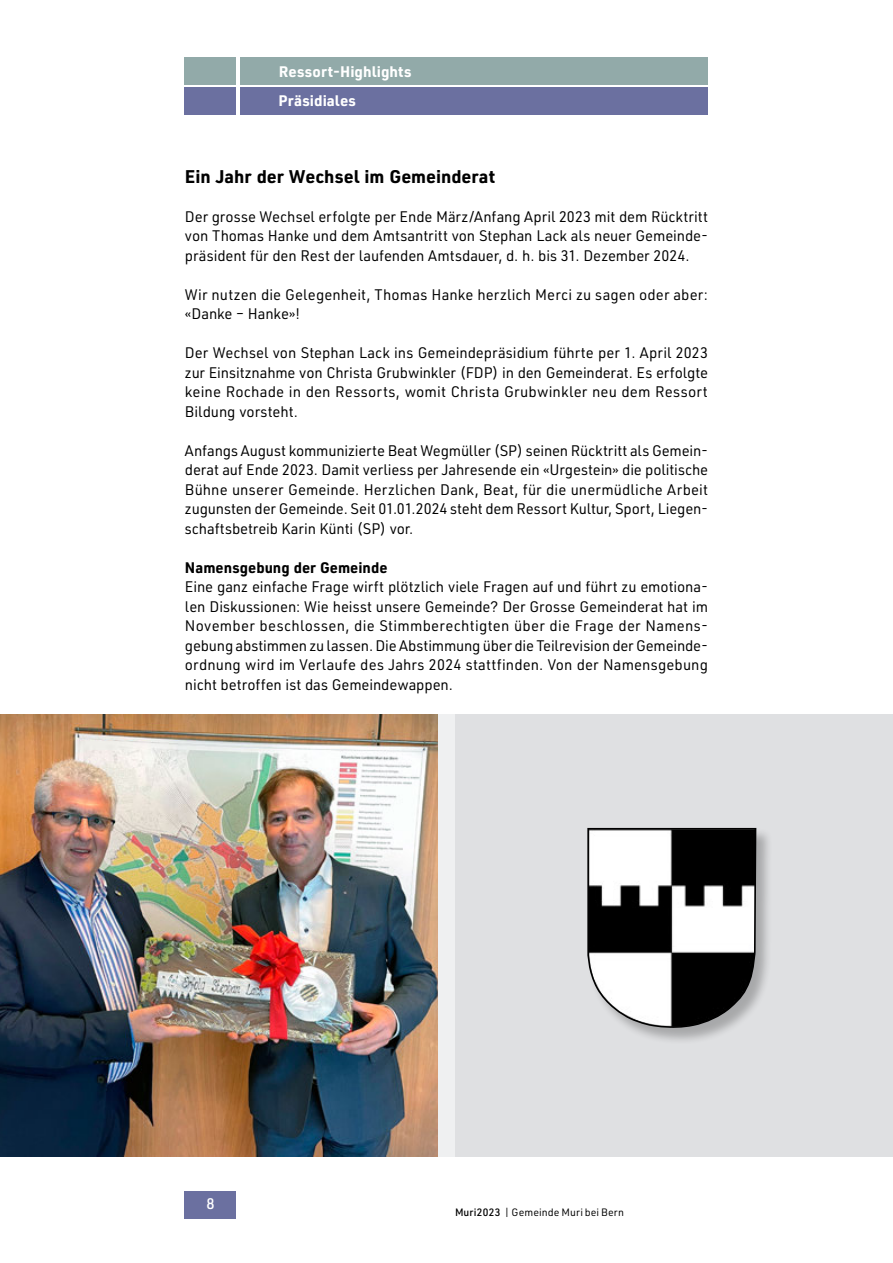
<style>
.page{position:relative;width:893px;height:1263px;background:#fff}
.page>*{position:absolute;margin:0;border:0;box-sizing:border-box;transform-origin:0 0}
.t1{font:700 18px "URWDIN";color:#000}
.t2{font:15px/19.5px "URWDIN";color:#000}
.t3{font:700 15px "URWDIN";letter-spacing:.005em;color:#fff}
.t4{font:700 15px "URWDIN";color:#000}
.t5{font:500 15px "URWDIN";color:#fff}
.t6{font:10.5px "URWDIN";letter-spacing:.01em;color:#000}
.s1{font-weight:500}
</style>
<div class="page">
<div style="left:240px;top:87px;width:468px;height:28px;background:#6b70a0"></div>
<div style="left:185px;top:87px;width:51px;height:28px;background:#6b70a0"></div>
<div style="left:185px;top:1191px;width:51px;height:27px;background:#6b70a0"></div>
<div style="left:240px;top:58px;width:468px;height:27px;background:#92aaa9"></div>
<div style="left:185px;top:58px;width:51px;height:27px;background:#92aaa9"></div>
<div style="left:455px;top:714px;width:438px;height:443px;background:#dfe0e2"></div>
<img style="left:0;top:714px;width:438px;height:443px">
<div style="left:587px;top:828px;width:186px;height:216px;background:#000;opacity:.25"></div>
<svg style="left:587px;top:827px;width:170px;height:217px"></svg>
<p class="t3" style="left:279px;top:61px;width:134px">Ressort-Highlights</p>
<p class="t3" style="left:279px;top:90px;width:79px">Präsidiales</p>
<p class="t1" style="left:185px;top:164px;width:312px">Ein Jahr der Wechsel im Gemeinderat</p>
<p class="t2" style="left:185px;top:206px;width:524px;text-align:justify">Der grosse Wechsel erfolgte per Ende März/Anfang April 2023 mit dem Rücktritt von Thomas Hanke und dem Amtsantritt von Stephan Lack als neuer Gemeinde&shy;präsident für den Rest der laufenden Amtsdauer, d. h. bis 31. Dezember 2024.</p>
<p class="t2" style="left:185px;top:284px;width:525px">Wir nutzen die Gelegenheit, Thomas Hanke herzlich Merci zu sagen oder aber: «Danke – Hanke»!</p>
<p class="t2" style="left:185px;top:342px;width:525px;text-align:justify">Der Wechsel von Stephan Lack ins Gemeindepräsidium führte per 1. April 2023 zur Einsitznahme von Christa Grubwinkler (FDP) in den Gemeinderat. Es erfolgte keine Rochade in den Ressorts, womit Christa Grubwinkler neu dem Ressort Bildung vorsteht.</p>
<p class="t2" style="left:185px;top:440px;width:525px">Anfangs August kommunizierte Beat Wegmüller (SP) seinen Rücktritt als Gemein&shy;derat auf Ende 2023. Damit verliess per Jahresende ein «Urgestein» die politische Bühne unserer Gemeinde. Herzlichen Dank, Beat, für die unermüdliche Arbeit zugunsten der Gemeinde. Seit 01.01.2024 steht dem Ressort Kultur, Sport, Liegen&shy;schaftsbetreib Karin Künti (SP) vor.</p>
<p class="t4" style="left:185px;top:557px;width:204px">Namensgebung der Gemeinde</p>
<p class="t2" style="left:185px;top:576px;width:525px">Eine ganz einfache Frage wirft plötzlich viele Fragen auf und führt zu emotiona&shy;len Diskussionen: Wie heisst unsere Gemeinde? Der Grosse Gemeinderat hat im November beschlossen, die Stimmberechtigten über die Frage der Namens&shy;gebung abstimmen zu lassen. Die Abstimmung über die Teilrevision der Gemeinde&shy;ordnung wird im Verlaufe des Jahrs 2024 stattfinden. Von der Namensgebung nicht betroffen ist das Gemeindewappen.</p>
<p class="t5" style="left:206px;top:1193px;width:10px">8</p>
<p class="t6" style="left:455px;top:1205px;width:171px"><span class="s1">Muri2023</span> | Gemeinde Muri bei Bern</p>
</div>
